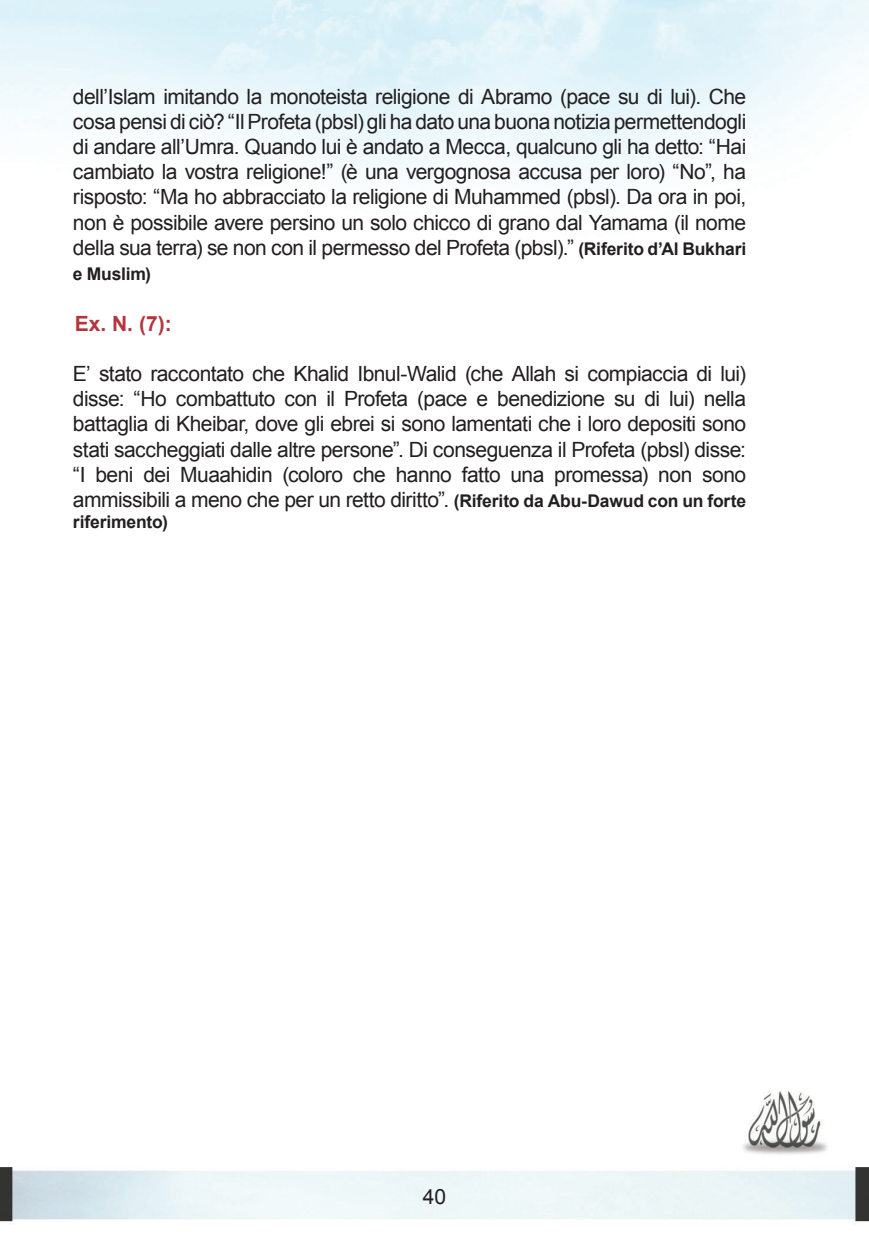
<style>
.page{position:relative;width:869px;height:1241px;background:#fff}
.page>*{position:absolute;margin:0;border:0;box-sizing:border-box;transform-origin:0 0}
.reaalboddy{font:21px/25.2px "Arial";letter-spacing:-.025em;color:#231f20;text-align:justify}
.headding_-_sub{font:700 21px "Arial";color:#b2373c}
.reaalboddy-2{font:700 17.5px "Arial";letter-spacing:-.01em;color:#231f20}
.s1{font-weight:700;font-size:17.5px}
</style>
<div class="page">
<img style="left:0;top:0;width:868px;height:1222px">
<p class="reaalboddy" style="left:73px;top:84px;width:674px">dell’Islam imitando la monoteista religione di Abramo (pace su di lui). Che cosa pensi di ciò? “Il Profeta (pbsl) gli ha dato una buona notizia permettendogli di andare all’Umra. Quando lui è andato a Mecca, qualcuno gli ha detto: “Hai cambiato la vostra religione!” (è una vergognosa accusa per loro) “No”, ha risposto: “Ma ho abbracciato la religione di Muhammed (pbsl). Da ora in poi, non è possibile avere persino un solo chicco di grano dal Yamama (il nome della sua terra) se non con il permesso del Profeta (pbsl).” <span class="s1">(Riferito d’Al Bukhari</span></p>
<p class="reaalboddy-2" style="left:73px;top:262px;width:80px">e Muslim)</p>
<p class="headding_-_sub" style="left:75px;top:309px;width:98px">Ex. N. (7):</p>
<p class="reaalboddy" style="left:73px;top:361px;width:674px">E’ stato raccontato che Khalid Ibnul-Walid (che Allah si compiaccia di lui) disse: “Ho combattuto con il Profeta (pace e benedizione su di lui) nella battaglia di Kheibar, dove gli ebrei si sono lamentati che i loro depositi sono stati saccheggiati dalle altre persone”. Di conseguenza il Profeta (pbsl) disse: “I beni dei Muaahidin (coloro che hanno fatto una promessa) non sono ammissibili a meno che per un retto diritto”. <span class="s1">(Riferito da Abu-Dawud con un forte</span></p>
<p class="reaalboddy-2" style="left:73px;top:510px;width:96px">riferimento)</p>
<p class="reaalboddy" style="left:422px;top:1184px;width:25px">40</p>
</div>
